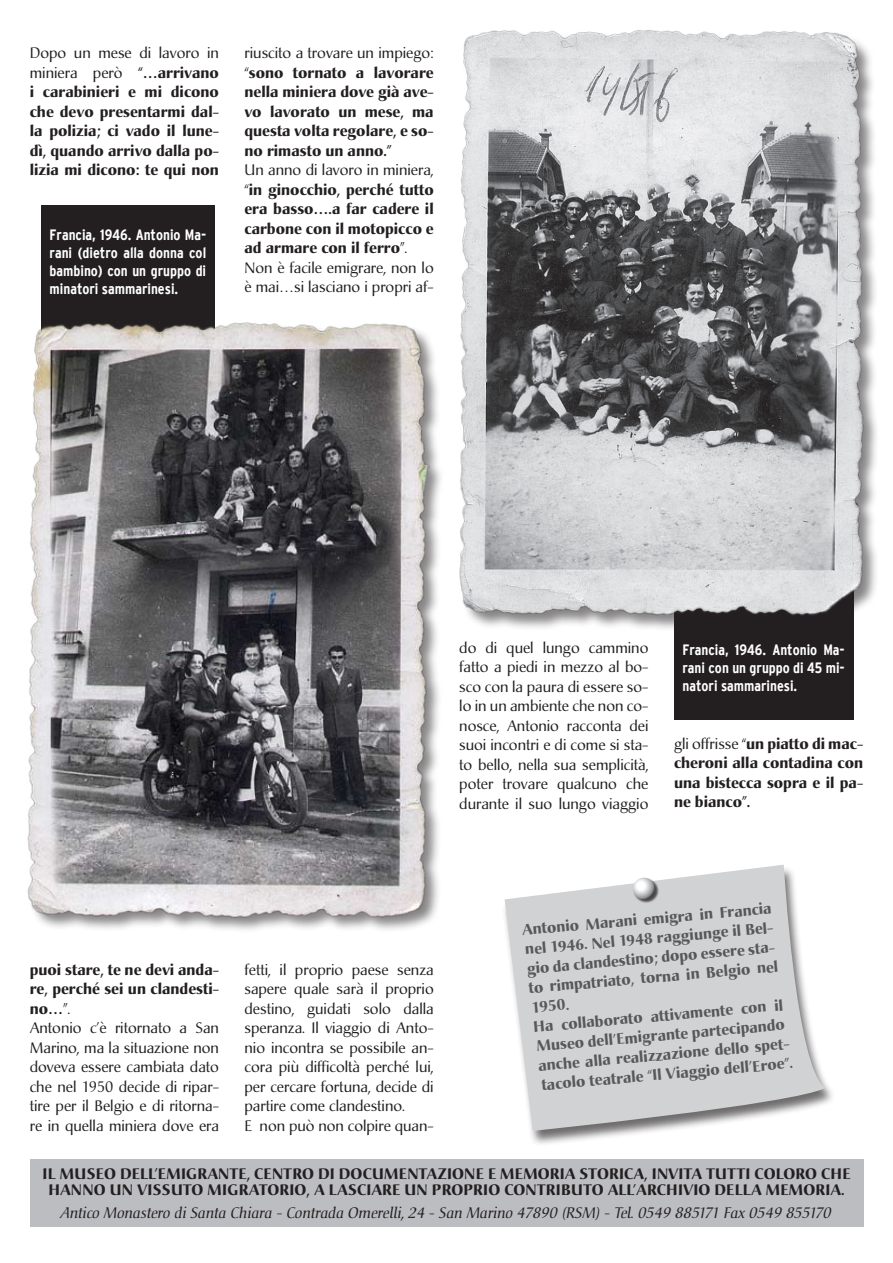
<style>
.page{position:relative;width:893px;height:1263px;background:#fff}
.page>*{position:absolute;margin:0;border:0;box-sizing:border-box;transform-origin:0 0}
.t1{font:700 15px/19.5px "Christiana";color:#231f20;text-align:justify}
.t2{font:15px/19.5px "Christiana";color:#231f20}
.t3{font:700 15px "Christiana";color:#57585a}
.t4{font:700 condensed 15px/17.9px "Interstate";color:#fff;text-align:justify}
.t5{font:italic 15px "Christiana";color:#231f20}
.t6{font:700 15px "Christiana";letter-spacing:.02em;color:#231f20}
.s1{font-weight:400}
.s2{font-weight:700}
</style>
<div class="page">
<div style="left:30px;top:1159px;width:833px;height:67px;background:#bcbdc0"></div>
<div style="left:500px;top:865px;width:346px;height:291px;background:#231f20;opacity:.65"></div>
<svg style="left:505px;top:865px;width:320px;height:266px;fill:#d1d2d4"></svg>
<div style="left:633px;top:878px;width:32px;height:31px;background:#231f20;opacity:.75"></div>
<svg style="left:633px;top:878px;width:22px;height:21px"></svg>
<div style="left:41px;top:206px;width:174px;height:221px;background:#231f20"></div>
<div style="left:674px;top:507px;width:179px;height:213px;background:#231f20"></div>
<div style="left:459px;top:30px;width:430px;height:611px;background:#231f20;opacity:.55"></div>
<img style="left:459px;top:30px;width:404px;height:586px">
<div style="left:27px;top:321px;width:430px;height:622px;background:#231f20;opacity:.55"></div>
<img style="left:27px;top:321px;width:402px;height:597px">
<p class="t1" style="left:30px;top:43px;width:191px"><span class="s1">Dopo un mese di lavoro in miniera però</span> “…arrivano i carabinieri e mi dicono che devo presentarmi dal&shy;la polizia; ci vado il lune&shy;dì, quando arrivo dalla po&shy;lizia mi dicono: te qui non</p>
<p class="t4" style="left:50px;top:226px;width:158px">Francia, 1946. Antonio Ma&shy;rani (dietro alla donna col bambino) con un gruppo di minatori sammarinesi.</p>
<p class="t1" style="left:244px;top:43px;width:191px"><span class="s1">riuscito a trovare un impiego: “</span>sono tornato a lavorare nella miniera dove già ave&shy;vo lavorato un mese, ma questa volta regolare, e so&shy;no rimasto un anno.”</p>
<p class="t1" style="left:244px;top:160px;width:191px;text-align:left"><span class="s1">Un anno di lavoro in miniera, “</span>in ginocchio, perché tutto era basso….a far cadere il carbone con il motopicco e ad armare con il ferro<span class="s1">”.<br>Non è facile emigrare, non lo è mai…si lasciano i propri af-</span></p>
<p class="t2" style="left:459px;top:638px;width:191px;text-align:justify">do di quel lungo cammino fatto a piedi in mezzo al bo&shy;sco con la paura di essere so&shy;lo in un ambiente che non co&shy;nosce, Antonio racconta dei suoi incontri e di come si sta&shy;to bello, nella sua semplicità, poter trovare qualcuno che durante il suo lungo viaggio</p>
<p class="t4" style="left:682px;top:641px;width:164px">Francia, 1946. Antonio Ma&shy;rani con un gruppo di 45 mi&shy;natori sammarinesi.</p>
<p class="t1" style="left:674px;top:734px;width:191px"><span class="s1">gli offrisse “</span>un piatto di mac&shy;cheroni alla contadina con una bistecca sopra e il pa&shy;ne bianco”.</p>
<p class="t2" style="left:30px;top:960px;width:191px"><span class="s2">puoi stare, te ne devi anda&shy;re, perché sei un clandesti&shy;no…</span>”.<br>Antonio c’è ritornato a San<br>Marino, ma la situazione non doveva essere cambiata dato che nel 1950 decide di ripar&shy;tire per il Belgio e di ritorna&shy;re in quella miniera dove era</p>
<p class="t2" style="left:244px;top:960px;width:191px">fetti, il proprio paese senza sapere quale sarà il proprio destino, guidati solo dalla speranza. Il viaggio di Anto&shy;nio incontra se possibile an&shy;cora più difficoltà perché lui, per cercare fortuna, decide di partire come clandestino.<br>E non può non colpire quan-</p>
<p class="t3" style="left:521px;top:920px;width:252px;rotate:-5deg">Antonio Marani emigra in Francia</p>
<p class="t3" style="left:524px;top:940px;width:252px;rotate:-5deg">nel 1946. Nel 1948 raggiunge il Bel-</p>
<p class="t3" style="left:526px;top:959px;width:252px;rotate:-5deg">gio da clandestino; dopo essere sta-</p>
<p class="t3" style="left:528px;top:979px;width:252px;rotate:-5deg">to rimpatriato, torna in Belgio nel</p>
<p class="t3" style="left:531px;top:998px;width:39px;rotate:-5deg">1950.</p>
<p class="t3" style="left:533px;top:1017px;width:252px;rotate:-5deg">Ha collaborato attivamente con il</p>
<p class="t3" style="left:536px;top:1037px;width:250px;rotate:-5deg">Museo dell’Emigrante partecipando</p>
<p class="t3" style="left:538px;top:1056px;width:255px;rotate:-5deg">anche alla realizzazione dello spet-</p>
<p class="t3" style="left:541px;top:1075px;width:253px;rotate:-5deg">tacolo teatrale “Il Viaggio dell’Eroe”.</p>
<p class="t1" style="left:42px;top:1164px;width:44px">Il Museo</p>
<p class="t1" style="left:120px;top:1164px;width:265px">dell’Emi grante, centro di docume</p>
<p class="t1" style="left:407px;top:1164px;width:106px">ntazione e memo</p>
<p class="t1" style="left:550px;top:1164px;width:225px">ria sto rica, invita tutti colo</p>
<p class="t1" style="left:795px;top:1164px;width:46px">ro che</p>
<p class="t1" style="left:48px;top:1180px;width:109px">hanno un vissu</p>
<p class="t6" style="left:183px;top:1180px;width:156px">to mi gratorio, a las</p>
<p class="t6" style="left:357px;top:1180px;width:209px">ciare u n proprio contribu</p>
<p class="t1" style="left:583px;top:1180px;width:153px">to all’Archivio della</p>
<p class="t1" style="left:766px;top:1180px;width:27px">Memo</p>
<p class="t1" style="left:815px;top:1180px;width:31px">ria.</p>
<p class="t5" style="left:61px;top:1203px;width:772px">Antico Monastero di Santa Chiara - Contrada Omerelli, 24 - San Marino 47890 (RSM) - Tel. 0549 885171 Fax 0549 855170</p>
</div>
